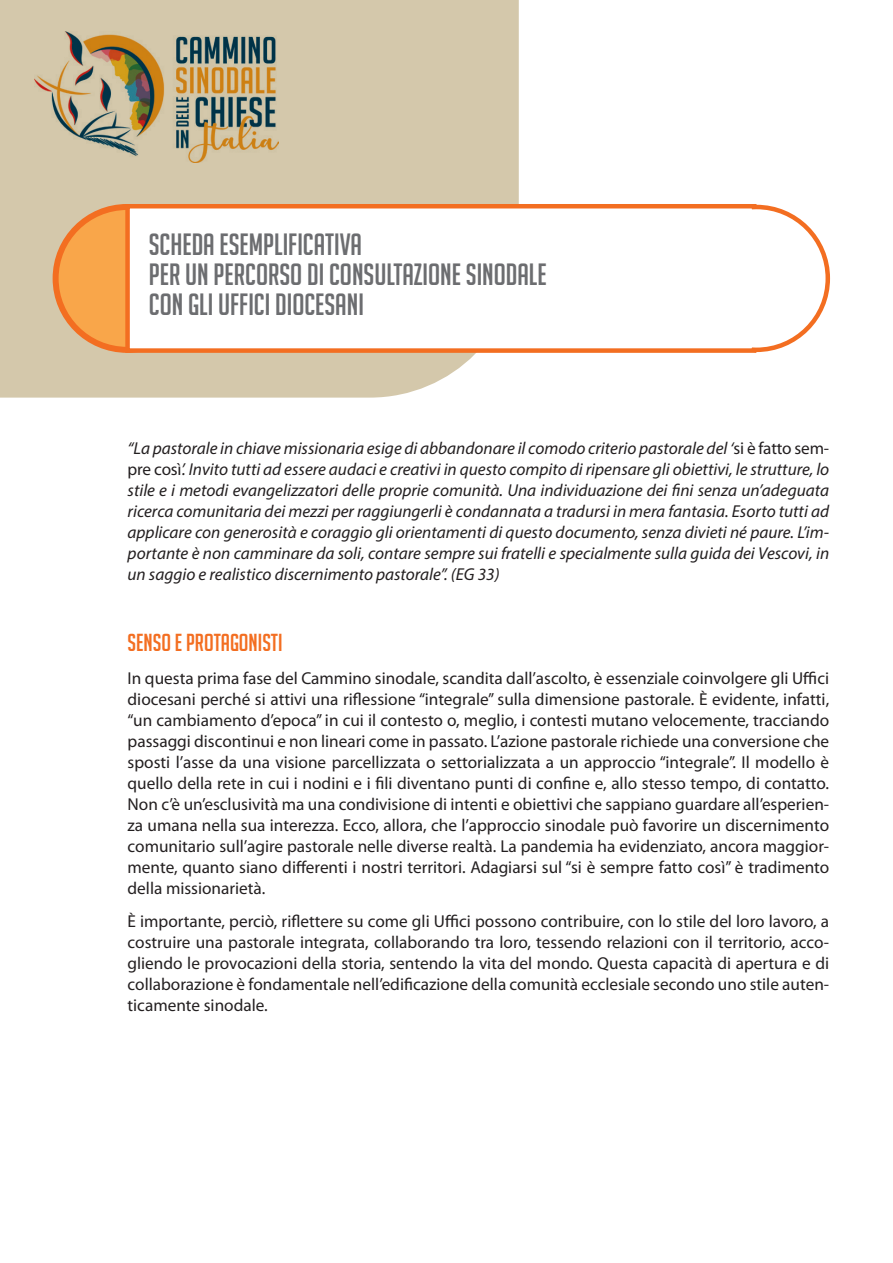
<style>
.page{position:relative;width:893px;height:1263px;background:#fff}
.page>*{position:absolute;margin:0;border:0;box-sizing:border-box;transform-origin:0 0}
.Titolo_2_Squada{font:30px/30px "Big Noodle Titling";color:#6c6d70}
.Titolo_2_Squada-2{font:24px "Big Noodle Titling";color:#f36e21}
.t1{font:17.25px/21px "Myriad Pro";color:#231f20;text-align:justify}
.t2{font:italic 17.25px/21px "Myriad Pro";color:#231f20;text-align:justify}
.s1{font-style:normal}
</style>
<div class="page">
<div style="left:0;top:0;width:519px;height:398px;background:#d4c8ab"></div>
<div style="left:56px;top:207px;width:142px;height:143px;background:#f9a64a;border-radius:50%"></div>
<div style="left:53px;top:204px;width:148px;height:149px;border:6px solid #f36e21;border-radius:50%"></div>
<svg style="left:123px;top:202px;width:708px;height:153px"></svg>
<img style="left:34px;top:32px;width:244px;height:131px">
<p class="Titolo_2_Squada" style="left:149px;top:230px;width:399px">SCHEDA ESEMPLIFICATIVA<br>PER UN PERCORSO DI CONSULTAZIONE SINODALE<br>CON GLI UFFICI DIOCESANI</p>
<p class="t2" style="left:128px;top:438px;width:703px">“La pastorale in chiave missionaria esige di abbandonare il comodo criterio pastorale del ‘<span class="s1">si è fatto sem&shy;pre così</span>’. Invito tutti ad essere audaci e creativi in questo compito di ripensare gli obiettivi, le strutture, lo stile e i metodi evangelizzatori delle proprie comunità. Una individuazione dei fini senza un’adeguata ricerca comunitaria dei mezzi per raggiungerli è condannata a tradursi in mera fantasia. Esorto tutti ad applicare con generosità e coraggio gli orientamenti di questo documento, senza divieti né paure. L’im&shy;portante è non camminare da soli, contare sempre sui fratelli e specialmente sulla guida dei Vescovi, in un saggio e realistico discernimento pastorale”. (EG 33)</p>
<p class="Titolo_2_Squada-2" style="left:128px;top:630px;width:157px">SENSO E PROTAGONISTI</p>
<p class="t1" style="left:128px;top:667px;width:703px">In questa prima fase del Cammino sinodale, scandita dall’ascolto, è essenziale coinvolgere gli Uffici diocesani perché si attivi una riflessione “integrale” sulla dimensione pastorale. È evidente, infatti, “un cambiamento d’epoca” in cui il contesto o, meglio, i contesti mutano velocemente, tracciando passaggi discontinui e non lineari come in passato. L’azione pastorale richiede una conversione che sposti l’asse da una visione parcellizzata o settorializzata a un approccio “integrale”. Il modello è quello della rete in cui i nodini e i fili diventano punti di confine e, allo stesso tempo, di contatto.<br>Non c’è un’esclusività ma una condivisione di intenti e obiettivi che sappiano guardare all’esperien&shy;za umana nella sua interezza. Ecco, allora, che l’approccio sinodale può favorire un discernimento comunitario sull’agire pastorale nelle diverse realtà. La pandemia ha evidenziato, ancora maggior&shy;mente, quanto siano differenti i nostri territori. Adagiarsi sul “si è sempre fatto così” è tradimento della missionarietà.</p>
<p class="t1" style="left:128px;top:910px;width:703px">È importante, perciò, riflettere su come gli Uffici possono contribuire, con lo stile del loro lavoro, a costruire una pastorale integrata, collaborando tra loro, tessendo relazioni con il territorio, acco&shy;gliendo le provocazioni della storia, sentendo la vita del mondo. Questa capacità di apertura e di collaborazione è fondamentale nell’edificazione della comunità ecclesiale secondo uno stile auten&shy;ticamente sinodale.</p>
</div>
